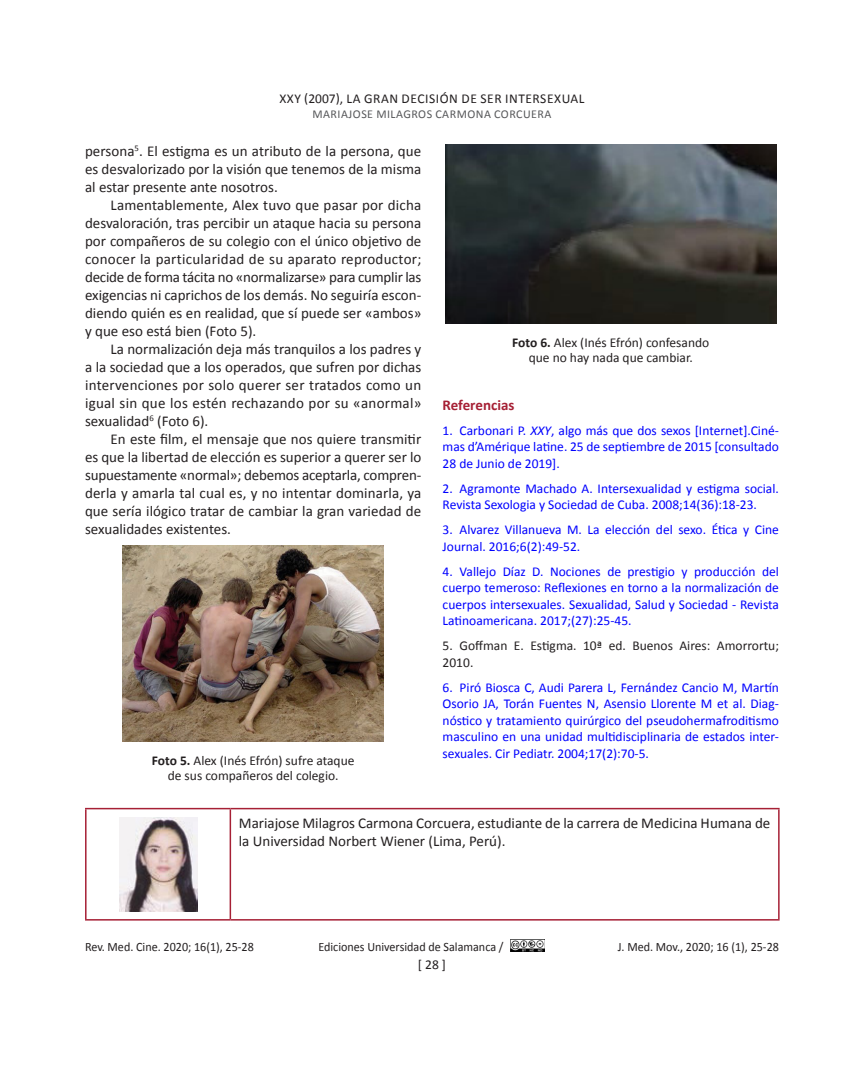
<style>
.page{position:relative;width:864px;height:1080px;background:#fff}
.page>*{position:absolute;margin:0;border:0;box-sizing:border-box;transform-origin:0 0}
.t1{font:15px/18px "Calibri";color:#231f20;text-align:justify}
.t2{font:700 15px "Calibri";color:#a62035}
.t3{font:13.5px/16.5px "Calibri";color:#00f;text-align:justify}
.t4{font:13.5px/15px "Calibri";color:#231f20;text-align:center}
.t5{font:13.5px "Calibri";letter-spacing:.04em;color:#231f20}
.t6{font:12.75px "Calibri";color:#231f20;scale:.95 1}
.t7{font:12px "Calibri";letter-spacing:.04em;color:#57585a}
.s1{font-weight:700}
.s2{font-style:italic}
</style>
<div class="page">
<img style="left:510px;top:939px;width:35px;height:12px">
<img style="left:123px;top:545px;width:261px;height:196px">
<img style="left:445px;top:145px;width:331px;height:178px">
<hr style="left:85px;top:808px;width:145px;height:1px;background:#a62035">
<hr style="left:85px;top:809px;width:2px;height:110px;background:#a62035">
<hr style="left:85px;top:919px;width:145px;height:2px;background:#a62035">
<hr style="left:230px;top:808px;width:550px;height:1px;background:#a62035">
<hr style="left:230px;top:809px;width:1px;height:110px;background:#a62035">
<hr style="left:778px;top:809px;width:2px;height:110px;background:#a62035">
<hr style="left:230px;top:919px;width:550px;height:2px;background:#a62035">
<img style="left:119px;top:817px;width:78px;height:94px">
<p class="t5" style="left:279px;top:90px;width:307px">XXY (2007), LA GRAN DECISIÓN DE SER INTERSEXUAL</p>
<p class="t7" style="left:312px;top:106px;width:241px">MARIAJOSE MILAGROS CARMONA CORCUERA</p>
<p class="t1" style="left:85px;top:142px;width:338px">persona<sup>5</sup>. El estigma es un atributo de la persona, que es desvalorizado por la visión que tenemos de la misma al estar presente ante nosotros.</p>
<p class="t1" style="left:85px;top:196px;width:338px;text-indent:26px">Lamentablemente, Alex tuvo que pasar por dicha desvaloración, tras percibir un ataque hacia su persona por compañeros de su colegio con el único objetivo de conocer la particularidad de su aparato reproductor; decide de forma tácita no «normalizarse» para cumplir las exigencias ni caprichos de los demás. No seguiría escon&shy;diendo quién es en realidad, que sí puede ser «ambos» y que eso está bien (Foto 5).</p>
<p class="t1" style="left:85px;top:340px;width:338px;text-indent:26px">La normalización deja más tranquilos a los padres y a la sociedad que a los operados, que sufren por dichas intervenciones por solo querer ser tratados como un igual sin que los estén rechazando por su «anormal» sexualidad<sup>6</sup> (Foto 6).</p>
<p class="t1" style="left:85px;top:430px;width:338px;text-indent:26px">En este film, el mensaje que nos quiere transmitir es que la libertad de elección es superior a querer ser lo supuestamente «normal»; debemos aceptarla, compren&shy;derla y amarla tal cual es, y no intentar dominarla, ya que sería ilógico tratar de cambiar la gran variedad de sexualidades existentes.</p>
<p class="t4" style="left:152px;top:753px;width:204px"><span class="s1">Foto 5.</span> Alex (Inés Efrón) sufre ataque de sus compañeros del colegio.</p>
<p class="t4" style="left:512px;top:335px;width:199px"><span class="s1">Foto 6.</span> Alex (Inés Efrón) confesando que no hay nada que cambiar.</p>
<p class="t2" style="left:443px;top:395px;width:73px">Referencias</p>
<p class="t3" style="left:443px;top:422px;width:338px">1. Carbonari P. <span class="s2">XXY</span>, algo más que dos sexos [Internet].Ciné&shy;mas d’Amérique latine. 25 de septiembre de 2015 [consultado 28 de Junio de 2019].</p>
<p class="t3" style="left:443px;top:480px;width:338px">2. Agramonte Machado A. Intersexualidad y estigma social.<br>Revista Sexologia y Sociedad de Cuba. 2008;14(36):18-23.</p>
<p class="t3" style="left:443px;top:521px;width:338px">3. Alvarez Villanueva M. La elección del sexo. Ética y Cine<br>Journal. 2016;6(2):49-52.</p>
<p class="t3" style="left:443px;top:563px;width:338px">4. Vallejo Díaz D. Nociones de prestigio y producción del cuerpo temeroso: Reflexiones en torno a la normalización de cuerpos intersexuales. Sexualidad, Salud y Sociedad - Revista Latinoamericana. 2017;(27):25-45.</p>
<p class="t4" style="left:443px;top:637px;width:338px;line-height:16.5px;text-align:left">5. Goffman E. Estigma. 10ª ed. Buenos Aires: Amorrortu;<br>2010.</p>
<p class="t3" style="left:443px;top:679px;width:338px">6. Piró Biosca C, Audi Parera L, Fernández Cancio M, Martín Osorio JA, Torán Fuentes N, Asensio Llorente M et al. Diag&shy;nóstico y tratamiento quirúrgico del pseudohermafroditismo masculino en una unidad multidisciplinaria de estados inter&shy;sexuales. Cir Pediatr. 2004;17(2):70-5.</p>
<p class="t1" style="left:239px;top:814px;width:533px">Mariajose Milagros Carmona Corcuera, estudiante de la carrera de Medicina Humana de la Universidad Norbert Wiener (Lima, Perú).</p>
<p class="t6" style="left:85px;top:939px;width:179px">Rev. Med. Cine. 2020; 16(1), 25-28</p>
<p class="t6" style="left:318px;top:939px;width:196px">Ediciones Universidad de Salamanca /</p>
<p class="t6" style="left:618px;top:939px;width:171px">J. Med. Mov., 2020; 16 (1), 25-28</p>
<p class="t4" style="left:418px;top:958px;width:30px">[ 28 ]</p>
</div>
